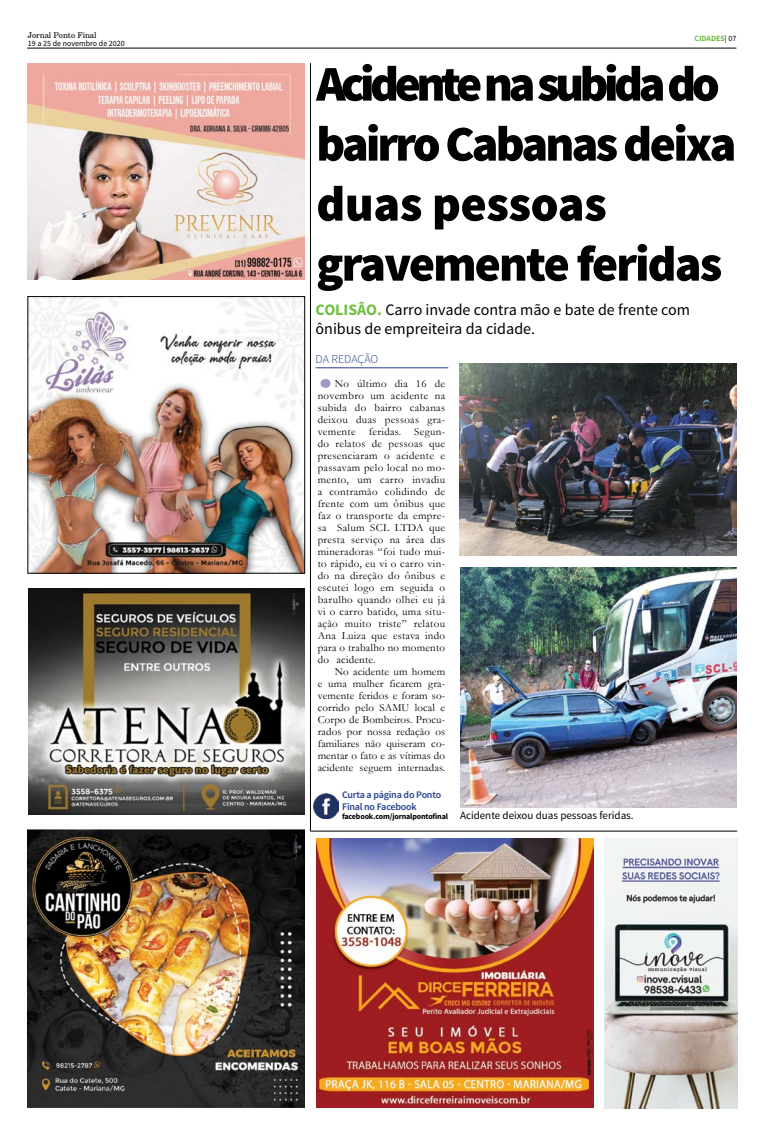
<style>
.page{position:relative;width:766px;height:1134px;background:#fff}
.page>*{position:absolute;margin:0;border:0;box-sizing:border-box;transform-origin:0 0}
.t1{font:900 50px/60px "Source Sans Pro";letter-spacing:-.06em;color:#000}
.t2{font:16px/19.2px "Source Sans Pro";color:#000}
.t3{font:300 12px "Source Sans Pro";letter-spacing:-.01em;color:#25408f}
.t4{font:11px/12px "Garamond";letter-spacing:.01em;color:#000;text-align:justify}
.t5{font:11px "Source Sans Pro";color:#000}
.t6{font:600 10px/12px "Source Sans Pro";letter-spacing:-.02em;color:#25408f}
.t7{font:8px "Source Sans Pro";color:#000}
.t8{font:8px "Century Schlbk Cyrillic BT";color:#000}
.t9{font:700 8px "Source Sans Pro";color:#72bf44}
.s1{font-weight:400;color:#000}
.s2{font-weight:700;color:#72bf44}
.s3{font-weight:700;font-size:8px}
</style>
<div class="page">
<hr style="left:27px;top:48px;width:709px;height:1px;background:#000">
<hr style="left:310px;top:831px;width:427px;height:1px;background:#000">
<hr style="left:310px;top:63px;width:1px;height:768px;background:#000">
<img style="left:29px;top:589px;width:276px;height:225px">
<img style="left:27px;top:830px;width:278px;height:277px">
<img style="left:30px;top:298px;width:273px;height:273px">
<div style="left:28px;top:296px;width:277px;height:277px;border:1px solid #000"></div>
<img style="left:316px;top:839px;width:277px;height:268px">
<img style="left:28px;top:63px;width:277px;height:216px">
<hr style="left:315px;top:367px;width:133px;height:1px;background:#25408f">
<div style="left:320px;top:379px;width:10px;height:9px;background:#9b9bc5;border-radius:50%"></div>
<img style="left:459px;top:364px;width:277px;height:192px">
<img style="left:460px;top:567px;width:276px;height:240px">
<img style="left:313px;top:794px;width:25px;height:24px">
<img style="left:604px;top:839px;width:133px;height:270px">
<p class="t8" style="left:28px;top:30px;width:70px">Jornal Ponto Final</p>
<p class="t7" style="left:28px;top:38px;width:98px">19 a 25 de novembro de 2020</p>
<p class="t9" style="left:694px;top:33px;width:44px">CIDADES<span class="s1">| 07</span></p>
<h1 class="t1" style="left:316px;top:56px;width:421px">Acidente na subida do bairro Cabanas deixa duas pessoas gravemente feridas</h1>
<h2 class="t2" style="left:315px;top:300px;width:376px"><span class="s2">COLISÂO.</span> Carro invade contra mão e bate de frente com ônibus de empreiteira da cidade.</h2>
<p class="t3" style="left:315px;top:352px;width:64px">DA REDAÇÃO</p>
<p class="t4" style="left:317px;top:377px;width:129px;text-indent:17px">No último dia 16 de novembro um acidente na subida do bairro cabanas deixou duas pessoas gra&shy;vemente feridas. Segun&shy;do relatos de pessoas que presenciaram o acidente e passavam pelo local no mo&shy;mento, um carro invadiu a contramão colidindo de frente com um ônibus que faz o transporte da empre&shy;sa Salum SCL LTDA que presta serviço na área das mineradoras “foi tudo mui&shy;to rápido, eu vi o carro vin&shy;do na direção do ônibus e escutei logo em seguida o barulho quando olhei eu já vi o carro batido, uma situ&shy;ação muito triste” relatou Ana Luiza que estava indo para o trabalho no momento do acidente.</p>
<p class="t4" style="left:317px;top:665px;width:129px;text-indent:17px">No acidente um homem e uma mulher ficarem gra&shy;vemente feridos e foram so&shy;corrido pelo SAMU local e Corpo de Bombeiros. Procu&shy;rados por nossa redação os familiares não quiseram co&shy;mentar o fato e as vítimas do acidente seguem internadas.</p>
<p class="t6" style="left:342px;top:788px;width:100px">Curta a página do Ponto<br>Final no Facebook</p>
<p class="t5" style="left:342px;top:809px;width:293px"><span class="s3">facebook.com/jornalpontofinal</span> Acidente deixou duas pessoas feridas.</p>
</div>
